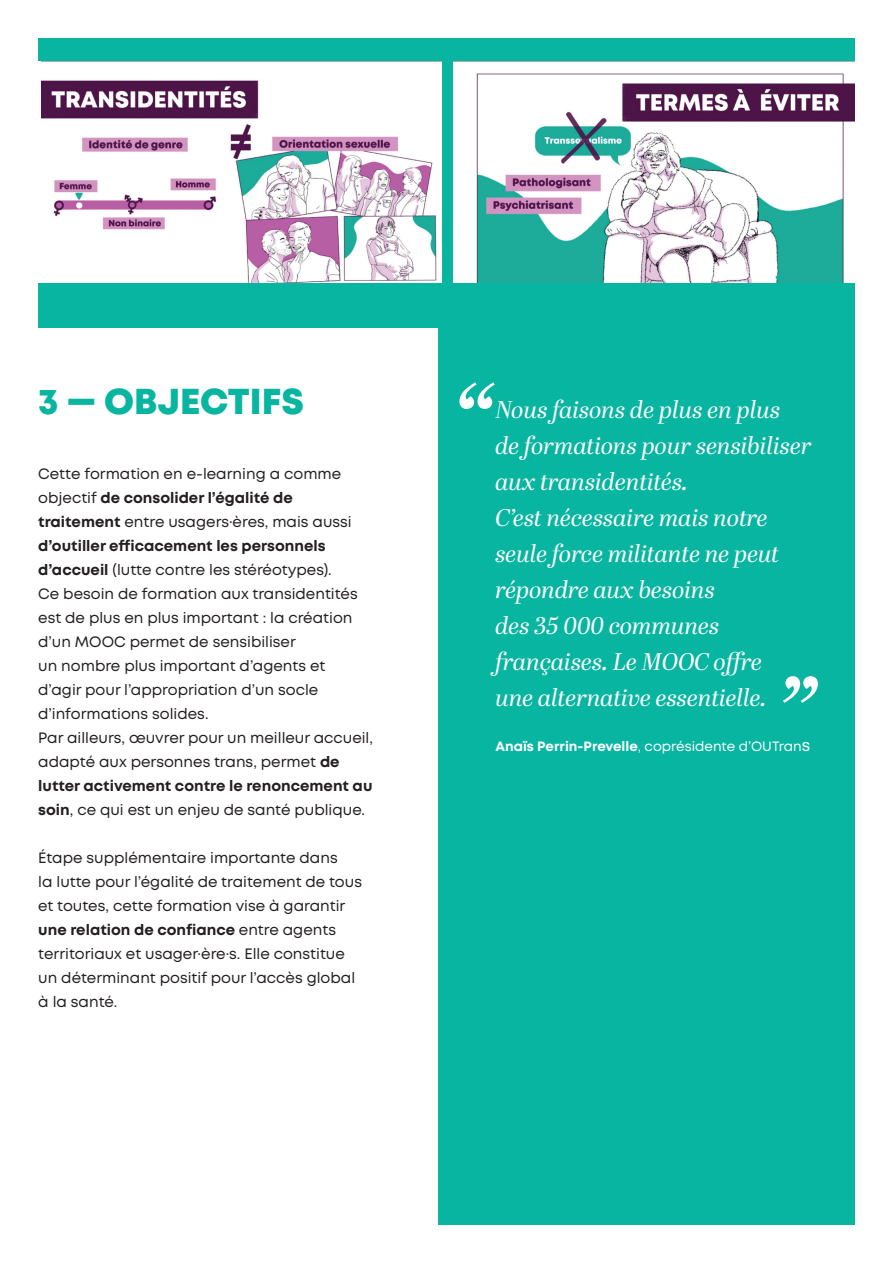
<style>
.page{position:relative;width:893px;height:1263px;background:#fff}
.page>*{position:absolute;margin:0;border:0;box-sizing:border-box;transform-origin:0 0}
.t1{font:italic 108px "Abril Display";color:#fff}
.t2{font:800 36px "Mont";color:#08b5a1}
.t3{font:italic 24px "Abril Display";color:#fff}
.t4{font:15px/24px "Mont";color:#231f20}
.t5{font:13.5px "Mont";color:#fff}
.s1{font-weight:700}
.s2{font-size:16.5px}
</style>
<div class="page">
<div style="left:38px;top:38px;width:817px;height:289px;background:#08b5a1"></div>
<div style="left:438px;top:325px;width:417px;height:900px;background:#08b5a1"></div>
<img style="left:41px;top:62px;width:400px;height:221px">
<img style="left:454px;top:62px;width:401px;height:221px">
<p class="t1" style="left:450px;top:349px;width:42px">“</p>
<p class="t2" style="left:38px;top:378px;width:267px">3 — OBJECTIFS</p>
<p class="t3" style="left:495px;top:392px;width:286px">Nous faisons de plus en plus</p>
<p class="t3" style="left:495px;top:428px;width:318px">de formations pour sensibiliser</p>
<p class="t3" style="left:495px;top:464px;width:194px">aux transidentités.</p>
<p class="t3" style="left:495px;top:500px;width:274px">C’est nécessaire mais notre</p>
<p class="t3" style="left:495px;top:536px;width:285px">seule force militante ne peut</p>
<p class="t3" style="left:495px;top:572px;width:221px">répondre aux besoins</p>
<p class="t3" style="left:495px;top:608px;width:226px">des 35 000 communes</p>
<p class="t3" style="left:495px;top:644px;width:268px">françaises. Le MOOC offre</p>
<p class="t3" style="left:495px;top:680px;width:272px">une alternative essentielle.</p>
<p class="t5" style="left:495px;top:737px;width:316px"><span class="s1">Anaïs Perrin-Prevelle</span>, coprésidente d’OUTran<span class="s2">s</span></p>
<p class="t4" style="left:38px;top:462px;width:315px">Cette formation en e-learning a comme objectif <span class="s1">de consolider l’égalité de traitement</span> entre usagers·ères, mais aussi <span class="s1">d’outiller efficacement les personnels d’accueil</span> (lutte contre les stéréotypes).</p>
<p class="t4" style="left:38px;top:582px;width:321px">Ce besoin de formation aux transidentités est de plus en plus important : la création d’un MOOC permet de sensibiliser<br>un nombre plus important d’agents et d’agir pour l’appropriation d’un socle d’informations solides.</p>
<p class="t4" style="left:38px;top:726px;width:336px">Par ailleurs, œuvrer pour un meilleur accueil, adapté aux personnes trans, permet <span class="s1">de lutter activement contre le renoncement au soin</span>, ce qui est un enjeu de santé publique.</p>
<p class="t4" style="left:38px;top:846px;width:301px">Étape supplémentaire importante dans</p>
<p class="t4" style="left:38px;top:870px;width:325px">la lutte pour l’égalité de traitement de tous et toutes, cette formation vise à garantir <span class="s1">une relation de confiance</span> entre agents territoriaux et usager·ère·s. Elle constitue</p>
<p class="t4" style="left:38px;top:966px;width:318px">un déterminant positif pour l’accès global</p>
<p class="t4" style="left:38px;top:990px;width:81px">à la santé.</p>
<p class="t1" style="left:776px;top:639px;width:42px">”</p>
</div>
